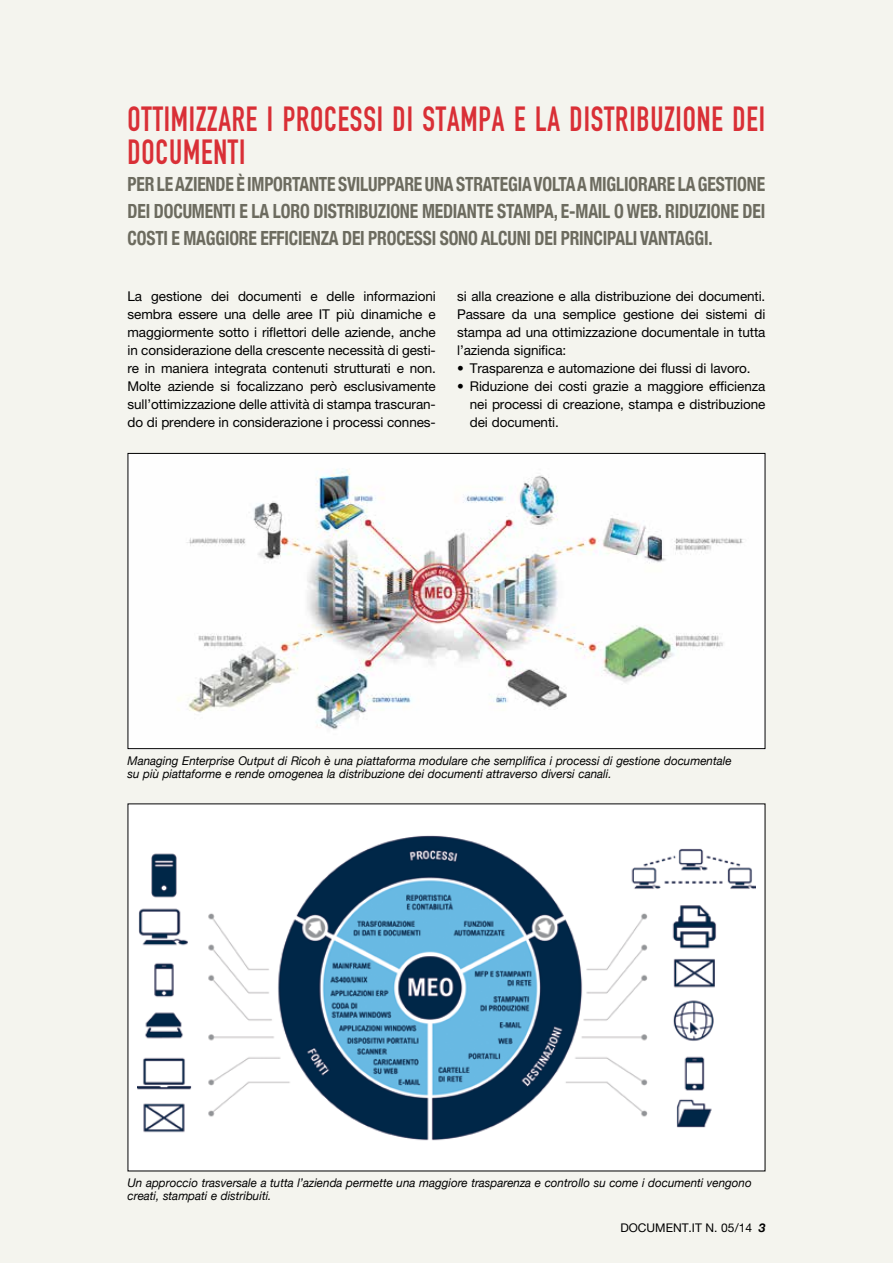
<style>
.page{position:relative;width:893px;height:1263px;background:#f4f4ee}
.page>*{position:absolute;margin:0;border:0;box-sizing:border-box;transform-origin:0 0}
.t1{font:34.5px/33px "DIN Engschrift Std";letter-spacing:.025em;color:#d92f36;scale:.9 1}
.t2{font:700 condensed 19.5px/27px "Helvetica Neue";letter-spacing:-.01em;color:#6c6b5f;text-align:justify;scale:.9 1}
.t3{font:13.5px/18px "Helvetica Neue LT Std";letter-spacing:-.005em;color:#000;text-align:justify}
.t4{font:italic 12px/13.5px "Helvetica Neue";color:#000}
.t5{font:12px "Helvetica Neue";color:#000}
.s1{font-weight:700;font-style:italic}
</style>
<div class="page">
<div style="left:128px;top:804px;width:637px;height:367px;background:#fff"></div>
<img style="left:137px;top:835px;width:618px;height:306px">
<img style="left:130px;top:455px;width:633px;height:292px">
<h1 class="t1" style="left:128px;top:102px;width:710px">OTTIMIZZARE I PROCESSI DI STAMPA E LA DISTRIBUZIONE DEI<br>DOCUMENTI</h1>
<p class="t2" style="left:128px;top:169px;width:710px">PER LE AZIENDE È IMPORTANTE SVILUPPARE UNA STRATEGIA VOLTA A MIGLIORARE LA GESTIONE DEI DOCUMENTI E LA LORO DISTRIBUZIONE MEDIANTE STAMPA, E-MAIL O WEB. RIDUZIONE DEI COSTI E MAGGIORE EFFICIENZA DEI PROCESSI SONO ALCUNI DEI PRINCIPALI VANTAGGI.</p>
<p class="t3" style="left:128px;top:287px;width:310px">La gestione dei documenti e delle informazioni sembra essere una delle aree IT più dinamiche e maggiormente sotto i riflettori delle aziende, anche in considerazione della crescente necessità di gesti&shy;re in maniera integrata contenuti strutturati e non.<br>Molte aziende si focalizzano però esclusivamente sull’ottimizzazione delle attività di stampa trascuran&shy;do di prendere in considerazione i processi connes-</p>
<p class="t3" style="left:457px;top:287px;width:310px">si alla creazione e alla distribuzione dei documenti.<br>Passare da una semplice gestione dei sistemi di stampa ad una ottimizzazione documentale in tutta l’azienda significa:</p>
<p class="t3" style="left:457px;top:359px;width:295px">• Trasparenza e automazione dei flussi di lavoro.</p>
<p class="t3" style="left:470px;top:377px;width:297px;text-indent:-13px">• Riduzione dei costi grazie a maggiore efficienza nei processi di creazione, stampa e distribuzione dei documenti.</p>
<p class="t4" style="left:128px;top:755px;width:605px">Managing Enterprise Output di Ricoh è una piattaforma modulare che semplifica i processi di gestione documentale su più piattaforme e rende omogenea la distribuzione dei documenti attraverso diversi canali.</p>
<p class="t4" style="left:128px;top:1176px;width:626px">Un approccio trasversale a tutta l’azienda permette una maggiore trasparenza e controllo su come i documenti vengono creati, stampati e distribuiti.</p>
<p class="t5" style="left:620px;top:1221px;width:147px">DOCUMENT.IT N. 05/14 <span class="s1">3</span></p>
</div>
